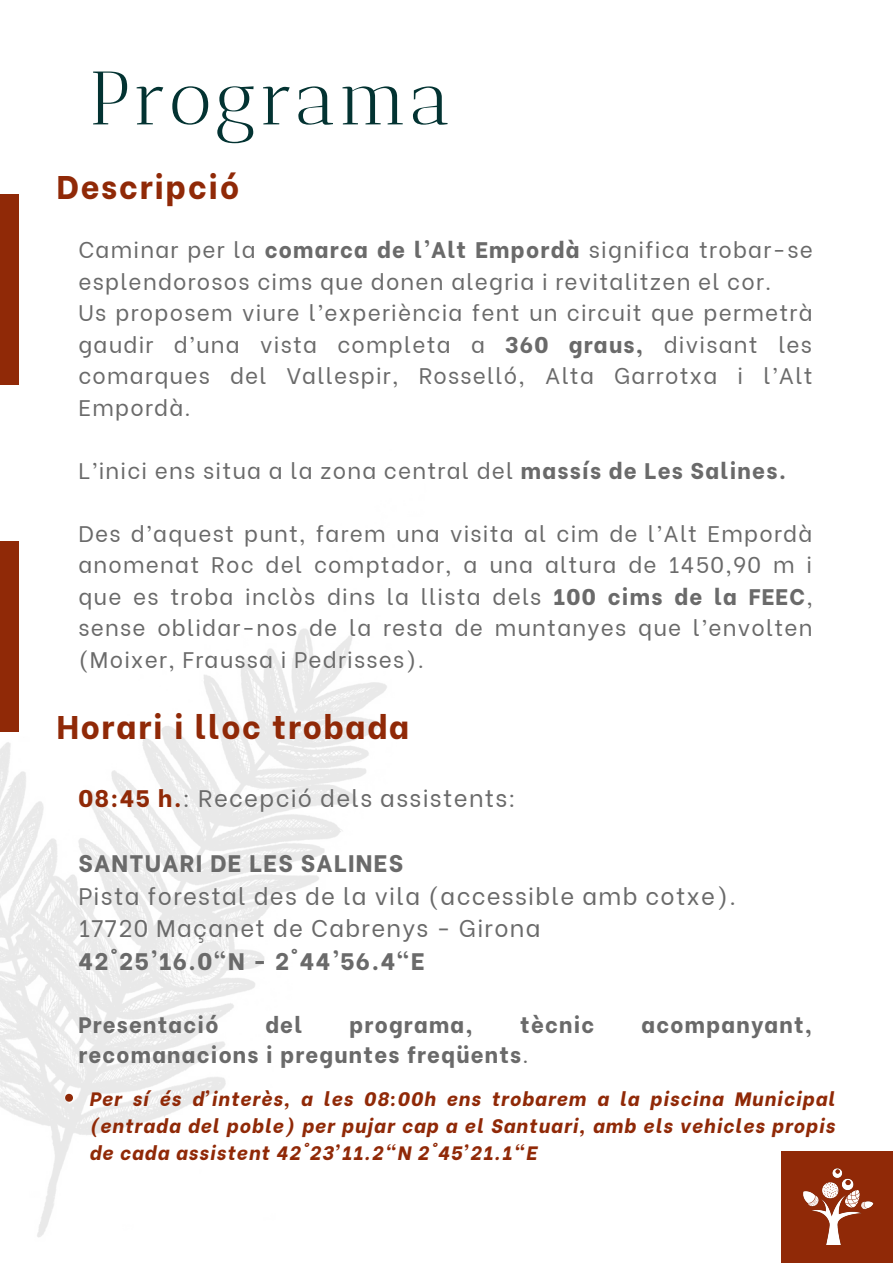
<style>
.page{position:relative;width:893px;height:1264px;background:#fff}
.page>*{position:absolute;margin:0;border:0;box-sizing:border-box;transform-origin:0 0}
.t1{font:75.45px "Antic Didone";letter-spacing:.035em;color:#033332}
.t2{font:800 32.7px "Be Vietnam";letter-spacing:.055em;color:#902907}
.t3{font:23.85px/32.5px "Be Vietnam";letter-spacing:.055em;color:#6a6a6a}
.t4{font:800 23.85px "Be Vietnam";letter-spacing:.055em;color:#6a6a6a}
.t5{font:22.5px/31.5px "Be Vietnam";letter-spacing:.055em;color:#6a6a6a}
.t6{font:800 22.35px "Be Vietnam";letter-spacing:.055em;color:#6a6a6a}
.t7{font:italic 800 19.35px/27px "Be Vietnam";letter-spacing:.055em;color:#902907;text-align:justify}
.s1{font-weight:800}
.s2{font-weight:800;color:#902907}
.s3{font-weight:400}
</style>
<div class="page">
<img style="left:0;top:541px;width:387px;height:696px">
<div style="left:0;top:194px;width:18px;height:190px;background:#902907"></div>
<div style="left:0;top:541px;width:18px;height:191px;background:#902907"></div>
<div style="left:781px;top:1151px;width:111px;height:111px;background:#902907"></div>
<img style="left:803px;top:1168px;width:71px;height:76px">
<svg style="left:65px;top:1093px;width:8px;height:8px"></svg>
<h1 class="t1" style="left:89px;top:53px;width:363px">Programa</h1>
<h2 class="t2" style="left:57px;top:160px;width:184px">Descripció</h2>
<p class="t5" style="left:78px;top:232px;width:736px">Caminar per la <span class="s1">comarca de l’Alt Empordà</span> significa trobar-se esplendorosos cims que donen alegria i revitalitzen el cor.<br>Us proposem viure l’experiència fent un circuit que permetrà gaudir d’una vista completa a <span class="s1">360 graus,</span> divisant les comarques del Vallespir, Rosselló, Alta Garrotxa i l’Alt Empordà.</p>
<p class="t5" style="left:78px;top:452px;width:709px">L’inici ens situa a la zona central del <span class="s1">massís de Les Salines.</span></p>
<p class="t5" style="left:78px;top:515px;width:736px;text-align:justify">Des d’aquest punt, farem una visita al cim de l’Alt Empordà anomenat Roc del comptador, a una altura de 1450,90 m i que es troba inclòs dins la llista dels <span class="s1">100 cims de la FEEC</span>, sense oblidar-nos de la resta de muntanyes que l’envolten (Moixer, Fraussa i Pedrisses).</p>
<h2 class="t2" style="left:57px;top:699px;width:354px">Horari i lloc trobada</h2>
<p class="t3" style="left:78px;top:779px;width:439px"><span class="s2">08:45 h.</span>: Recepció dels assistents:</p>
<p class="t4" style="left:78px;top:843px;width:326px">SANTUARI DE LES SALINES</p>
<p class="t3" style="left:78px;top:877px;width:659px">Pista forestal des de la vila (accessible amb cotxe).<br>17720 Maçanet de Cabrenys - Girona</p>
<p class="t4" style="left:78px;top:941px;width:348px">42°25'16.0"N - 2°44'56.4"E</p>
<p class="t6" style="left:78px;top:1006px;width:141px">Presentació</p>
<p class="t6" style="left:265px;top:1006px;width:38px">del</p>
<p class="t6" style="left:349px;top:1006px;width:125px">programa,</p>
<p class="t6" style="left:520px;top:1006px;width:76px">tècnic</p>
<p class="t6" style="left:641px;top:1006px;width:172px">acompanyant,</p>
<p class="t6" style="left:78px;top:1036px;width:451px">recomanacions i preguntes freqüents<span class="s3">.</span></p>
<p class="t7" style="left:89px;top:1083px;width:747px">Per sí és d’interès, a les 08:00h ens trobarem a la piscina Municipal (entrada del poble) per pujar cap a el Santuari, amb els vehicles propis de cada assistent 42°23'11.2"N 2°45'21.1"E</p>
</div>
